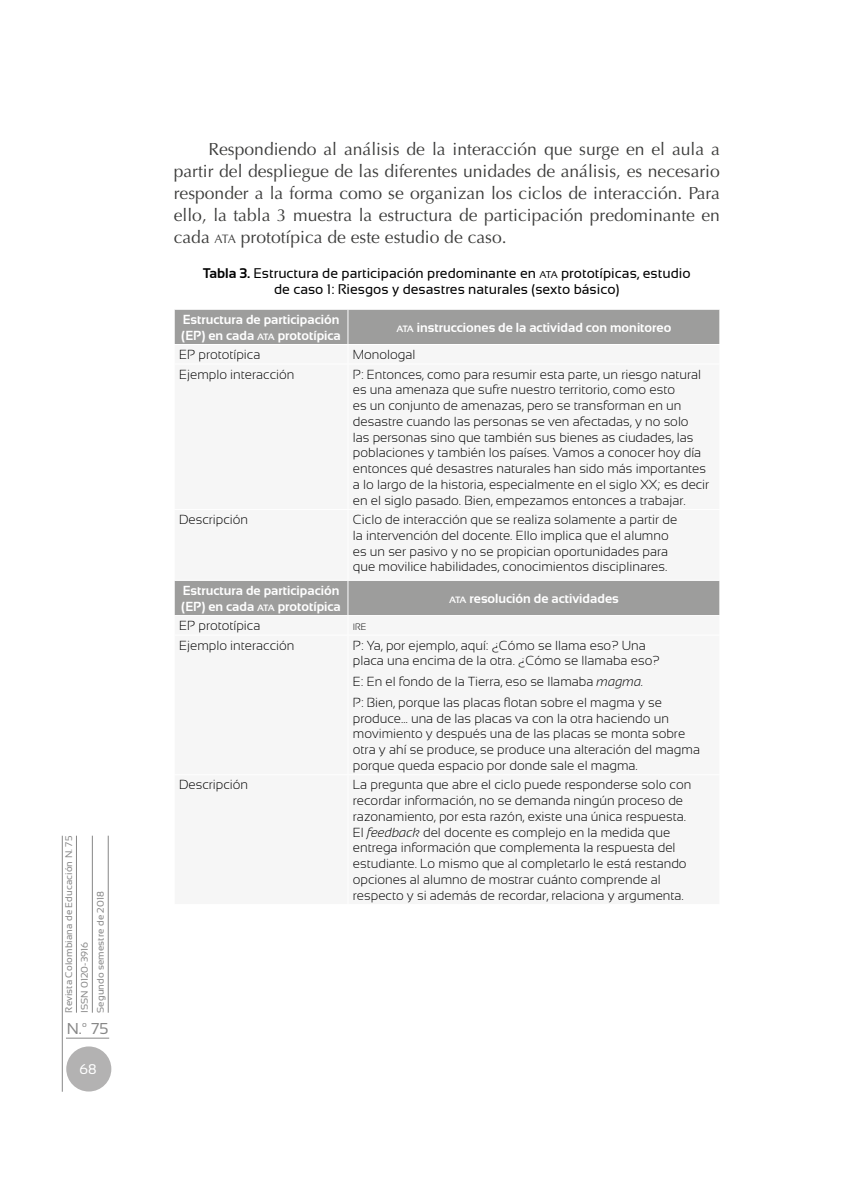
<style>
.page{position:relative;width:844px;height:1191px;background:#fff}
.page>*{position:absolute;margin:0;border:0;box-sizing:border-box;transform-origin:0 0}
.t1{font:17.5px/21.9px "Optima";color:#3c3c3b;text-align:justify}
.t2{font:15.75px "Sansation";color:#878787}
.t3{font:14px/15.8px "Sansation";color:#000;text-align:center}
.t4{font:14px "Sansation";color:#fff}
.t5{font:300 13.12px/15.8px "Sansation";color:#000}
.t6{font:700 13.12px/15.8px "Sansation";color:#fff}
.t7{font:9.62px/15.4px "Sansation";letter-spacing:.01em;color:#878787}
.t8{font:300 9.1px "Sansation";color:#000}
.s1{font-size:12.25px}
.s2{font-weight:700}
.s3{font-size:9.8px}
.s4{font-size:9.1px}
.s5{font-style:italic}
</style>
<div class="page">
<hr style="left:62px;top:835px;width:1px;height:256px;background:#878787">
<hr style="left:76px;top:835px;width:1px;height:177px;background:#878787">
<hr style="left:92px;top:835px;width:1px;height:177px;background:#878787">
<hr style="left:108px;top:835px;width:1px;height:177px;background:#878787">
<hr style="left:66px;top:1037px;width:43px;height:1px;background:#878787">
<div style="left:66px;top:1046px;width:45px;height:45px;background:#b3b2b2;border-radius:50%"></div>
<div style="left:175px;top:310px;width:544px;height:34px;background:#9d9d9c"></div>
<div style="left:175px;top:581px;width:544px;height:34px;background:#9d9d9c"></div>
<hr style="left:347px;top:310px;width:1px;height:34px;background:#fff">
<hr style="left:347px;top:581px;width:1px;height:34px;background:#fff">
<p class="t7" style="left:61px;top:1012px;width:178px;rotate:-90deg">Revista Colombiana de Educación N. 75<br>ISSN 0120-3916</p>
<p class="t7" style="left:93px;top:1012px;width:123px;rotate:-90deg">Segundo semestre de 2018</p>
<p class="t2" style="left:67px;top:1019px;width:43px">N.º 75</p>
<p class="t4" style="left:80px;top:1061px;width:19px">68</p>
<p class="t1" style="left:174px;top:138px;width:547px;text-indent:35px">Respondiendo al análisis de la interacción que surge en el aula a partir del despliegue de las diferentes unidades de análisis, es necesario responder a la forma como se organizan los ciclos de interacción. Para ello, la tabla 3 muestra la estructura de participación predominante en cada <span class="s1">ata</span> prototípica de este estudio de caso.</p>
<p class="t3" style="left:203px;top:265px;width:489px"><span class="s2">Tabla 3.</span> Estructura de participación predominante en <span class="s3">ata</span> prototípicas, estudio de caso 1: Riesgos y desastres naturales (sexto básico)</p>
<p class="t6" style="left:181px;top:311px;width:161px">Estructura de participación (EP) en cada <span class="s4">ATA</span> prototípica</p>
<p class="t6" style="left:396px;top:319px;width:276px"><span class="s4">ATA</span> instrucciones de la actividad con monitoreo</p>
<p class="t5" style="left:179px;top:346px;width:83px">EP prototípica</p>
<p class="t5" style="left:353px;top:346px;width:64px">Monologal</p>
<p class="t5" style="left:179px;top:366px;width:117px">Ejemplo interacción</p>
<p class="t5" style="left:353px;top:366px;width:358px">P: Entonces, como para resumir esta parte, un riesgo natural es una amenaza que sufre nuestro territorio, como esto<br>es un conjunto de amenazas, pero se transforman en un desastre cuando las personas se ven afectadas, y no solo<br>las personas sino que también sus bienes as ciudades, las poblaciones y también los países. Vamos a conocer hoy día entonces qué desastres naturales han sido más importantes a lo largo de la historia, especialmente en el siglo XX; es decir en el siglo pasado. Bien, empezamos entonces a trabajar.</p>
<p class="t5" style="left:179px;top:511px;width:70px">Descripción</p>
<p class="t5" style="left:353px;top:511px;width:326px">Ciclo de interacción que se realiza solamente a partir de la intervención del docente. Ello implica que el alumno es un ser pasivo y no se propician oportunidades para que movilice habilidades, conocimientos disciplinares.</p>
<p class="t6" style="left:181px;top:582px;width:161px">Estructura de participación (EP) en cada <span class="s4">ATA</span> prototípica</p>
<p class="t6" style="left:449px;top:590px;width:171px"><span class="s4">ATA</span> resolución de actividades</p>
<p class="t5" style="left:179px;top:617px;width:83px">EP prototípica</p>
<p class="t8" style="left:353px;top:622px;width:15px">ire</p>
<p class="t5" style="left:179px;top:637px;width:117px">Ejemplo interacción</p>
<p class="t5" style="left:353px;top:637px;width:308px">P: Ya, por ejemplo, aquí: ¿Cómo se llama eso? Una placa una encima de la otra. ¿Cómo se llamaba eso?</p>
<p class="t5" style="left:353px;top:671px;width:310px;line-height:20.7px">E: En el fondo de la Tierra, eso se llamaba <span class="s5">magma.<br></span>P: Bien, porque las placas flotan sobre el magma y se</p>
<p class="t5" style="left:353px;top:710px;width:348px">produce… una de las placas va con la otra haciendo un movimiento y después una de las placas se monta sobre otra y ahí se produce, se produce una alteración del magma porque queda espacio por donde sale el magma.</p>
<p class="t5" style="left:179px;top:777px;width:70px">Descripción</p>
<p class="t5" style="left:353px;top:777px;width:340px">La pregunta que abre el ciclo puede responderse solo con recordar información, no se demanda ningún proceso de razonamiento, por esta razón, existe una única respuesta.<br>El <span class="s5">feedback</span> del docente es complejo en la medida que entrega información que complementa la respuesta del estudiante. Lo mismo que al completarlo le está restando opciones al alumno de mostrar cuánto comprende al respecto y si además de recordar, relaciona y argumenta.</p>
</div>
